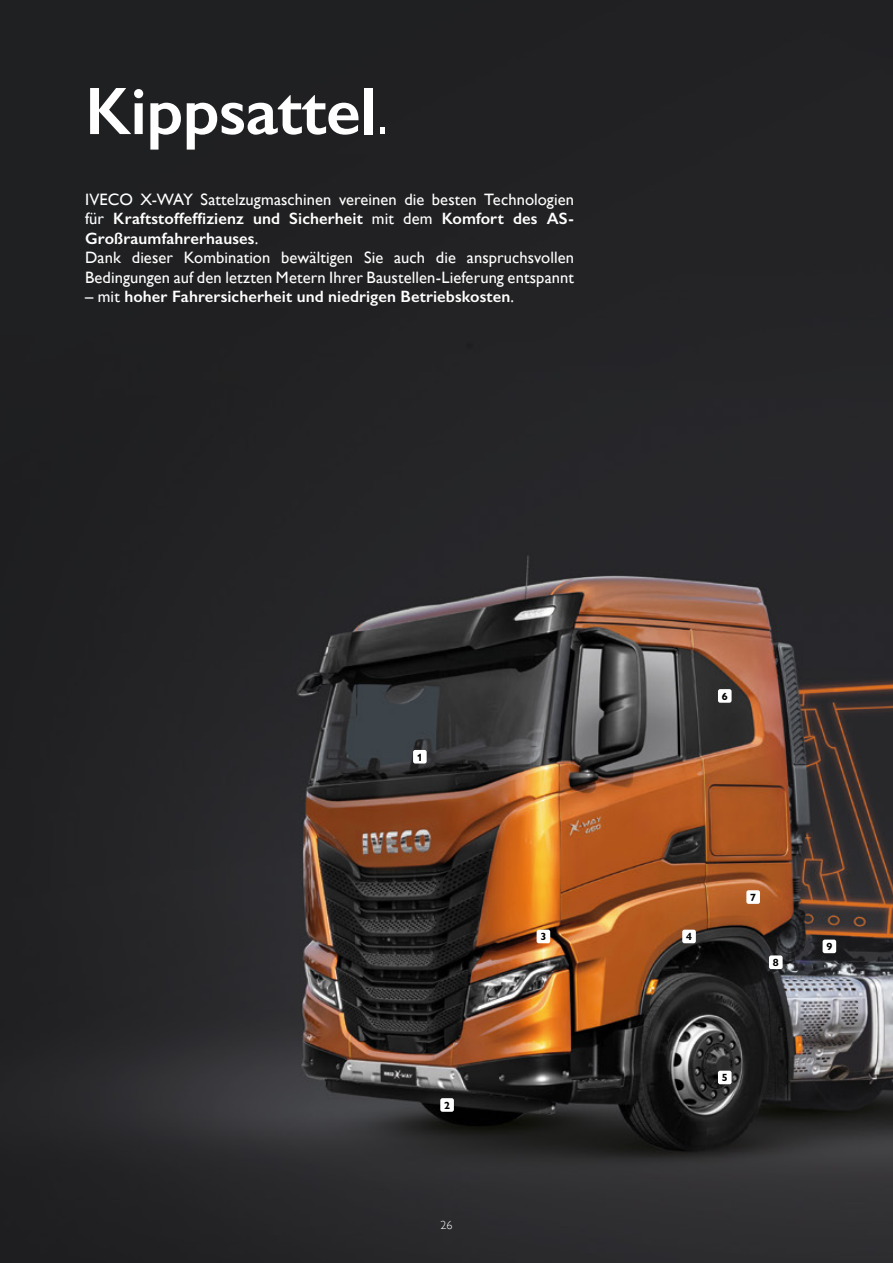
<style>
.page{position:relative;width:893px;height:1263px;background:#fff}
.page>*{position:absolute;margin:0;border:0;box-sizing:border-box;transform-origin:0 0}
.t1{font:600 67.5px "Gill Sans";letter-spacing:-.01em;color:#fff}
.t2{font:16.5px/19.5px "Gill Sans";letter-spacing:.005em;color:#fff}
.t3{font:600 16.5px "Gill Sans";letter-spacing:.005em;color:#fff}
.t4{font:300 12px "Gill Sans";color:#fff}
.t5{font:700 10.5px "Gill Sans Nova";color:#000}
.s1{font-weight:300}
.s2{font-weight:600}
.s3{font-weight:400}
</style>
<div class="page">
<img style="left:0;top:0;width:893px;height:1263px">
<div style="left:413px;top:750px;width:14px;height:13px;background:#fff;border-radius:2px"></div>
<div style="left:440px;top:1098px;width:14px;height:14px;background:#fff;border-radius:2px"></div>
<div style="left:682px;top:930px;width:14px;height:13px;background:#fff;border-radius:2px"></div>
<div style="left:746px;top:890px;width:14px;height:14px;background:#fff;border-radius:2px"></div>
<div style="left:769px;top:955px;width:14px;height:14px;background:#fff;border-radius:2px"></div>
<div style="left:823px;top:939px;width:13px;height:14px;background:#fff;border-radius:2px"></div>
<div style="left:537px;top:930px;width:13px;height:13px;background:#fff;border-radius:2px"></div>
<div style="left:718px;top:1071px;width:14px;height:13px;background:#fff;border-radius:2px"></div>
<div style="left:718px;top:689px;width:14px;height:14px;background:#fff;border-radius:2px"></div>
<h1 class="t1" style="left:85px;top:70px;width:305px">Kippsattel<span class="s1">.</span></h1>
<p class="t2" style="left:85px;top:189px;width:491px">IVECO X-WAY Sattelzugmaschinen vereinen die besten Technologien für <span class="s2">Kraftstoffeffizienz und Sicherheit</span> mit dem <span class="s2">Komfort des AS-Großraumfahrerhauses</span>.<br>Dank dieser Kombination bewältigen Sie auch die anspruchsvollen Bedingungen auf den letzten Metern Ihrer Baustellen-Lieferung entspannt</p>
<p class="t3" style="left:85px;top:287px;width:431px"><span class="s3">– mit</span> hoher Fahrersicherheit und niedrigen Betriebskosten<span class="s3">.</span></p>
<p class="t5" style="left:417px;top:750px;width:7px">1</p>
<p class="t5" style="left:444px;top:1099px;width:7px">2</p>
<p class="t4" style="left:440px;top:1215px;width:13px">26</p>
<p class="t5" style="left:540px;top:930px;width:7px">3</p>
<p class="t5" style="left:722px;top:690px;width:7px">6</p>
<p class="t5" style="left:686px;top:930px;width:7px">4</p>
<p class="t5" style="left:750px;top:891px;width:7px">7</p>
<p class="t5" style="left:773px;top:956px;width:7px">8</p>
<p class="t5" style="left:722px;top:1071px;width:7px">5</p>
<p class="t5" style="left:826px;top:940px;width:7px">9</p>
</div>
